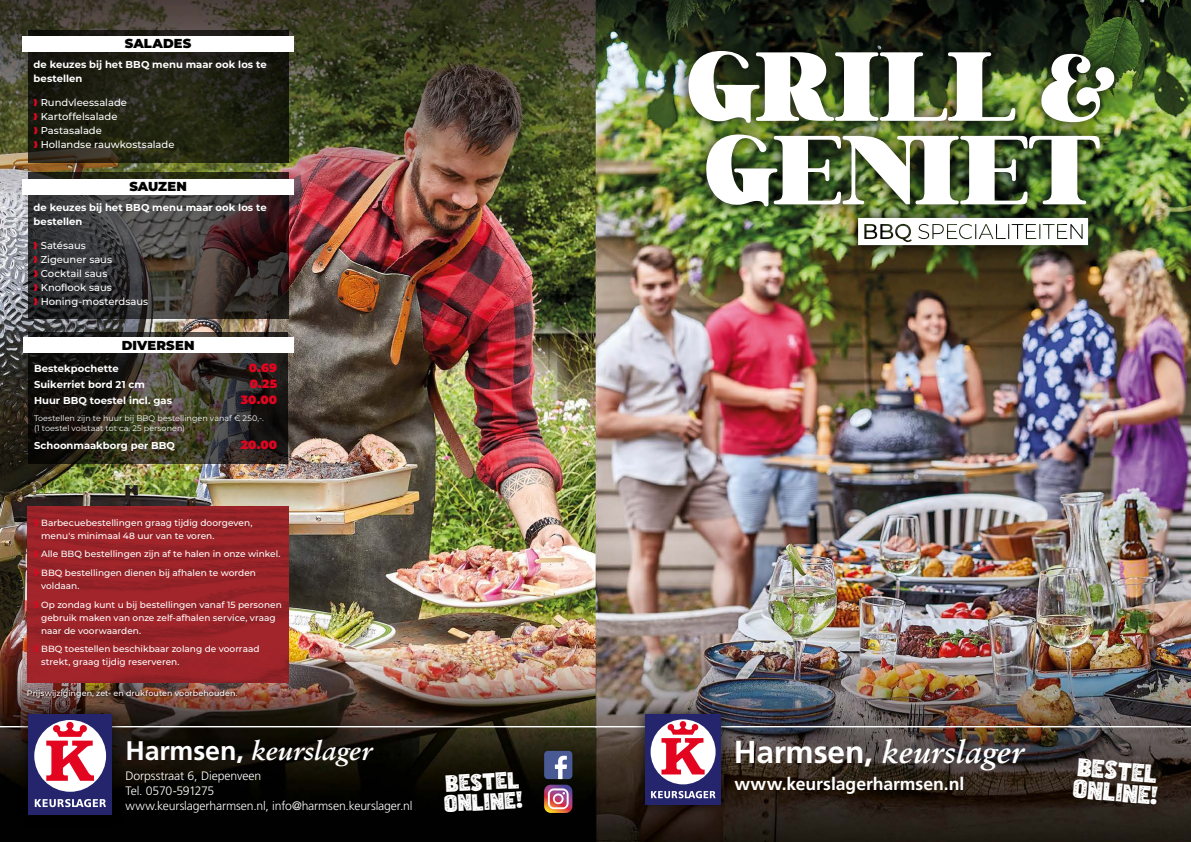
<style>
.page{position:relative;width:1191px;height:842px;background:#fff}
.page>*{position:absolute;margin:0;border:0;box-sizing:border-box;transform-origin:0 0}
.t1{font:76.7px/83.5px "Bastro";letter-spacing:.005em;color:#fff}
.t2{font:italic 700 31.7px "Sabon LT Std";letter-spacing:-.005em;color:#fff}
.t3{font:italic 700 26.9px "Sabon LT Std";letter-spacing:-.005em;color:#fff}
.t4{font:21.2px/21.6px "Norteam Texture 01";color:#fff}
.t5{font:19.5px/19.9px "Norteam Texture 01";color:#fff}
.t6{font:700 17.6px "Frutiger LT Std";letter-spacing:-.005em;color:#fff}
.t7{font:900 13px "Montserrat";letter-spacing:.01em;color:#000}
.t8{font:300 12.2px/14.7px "Frutiger LT Std";letter-spacing:-.01em;color:#fff}
.t9{font:900 12px "Montserrat";letter-spacing:.01em;color:#e30520}
.t10{font:700 10px/14px "Montserrat";letter-spacing:.005em;color:#fff}
.t11{font:500 10px/14px "Montserrat";color:#fff}
.t12{font:500 9px/13px "Montserrat";color:#fff}
.t13{font:8px/10px "Montserrat";letter-spacing:.005em;color:#fff}
.t14{font:500 8px "Montserrat";letter-spacing:.005em;color:#fff}
.s1{color:#e30520}
.s2{font-family:"Frutiger LT Std";font-style:normal}
</style>
<div class="page">
<img style="left:0;top:0;width:1191px;height:726px">
<svg style="left:596px;top:727px;width:595px;height:115px;background:#322922"></svg>
<svg style="left:0;top:727px;width:596px;height:115px;background:#0b0a05"></svg>
<div style="left:673px;top:36px;width:455px;height:225px;background:#000;opacity:.75"></div>
<svg style="left:858px;top:218px;width:230px;height:27px"></svg>
<div style="left:632px;top:701px;width:101px;height:116px;background:#000;opacity:.75"></div>
<div style="left:645px;top:714px;width:76px;height:91px;background:#24256d"></div>
<div style="left:650px;top:719px;width:65px;height:65px;background:#fff;border-radius:50%"></div>
<svg style="left:661px;top:721px;width:43px;height:53px"></svg>
<svg style="left:651px;top:791px;width:65px;height:8px"></svg>
<div style="left:15px;top:700px;width:111px;height:128px;background:#000;opacity:.75"></div>
<div style="left:28px;top:714px;width:84px;height:100px;background:#24256d"></div>
<div style="left:34px;top:720px;width:72px;height:72px;background:#fff;border-radius:50%"></div>
<svg style="left:46px;top:722px;width:48px;height:59px"></svg>
<svg style="left:35px;top:799px;width:71px;height:9px"></svg>
<svg style="left:544px;top:751px;width:28px;height:28px"></svg>
<svg style="left:544px;top:785px;width:28px;height:28px"></svg>
<div style="left:27px;top:688px;width:213px;height:11px;background:#000;opacity:.75"></div>
<svg style="left:28px;top:30px;width:260px;height:132px;background:#202113"></svg>
<div style="left:22px;top:36px;width:272px;height:16px;background:#fff"></div>
<svg style="left:28px;top:173px;width:260px;height:146px;background:#3b3635"></svg>
<div style="left:22px;top:179px;width:272px;height:15px;background:#fff"></div>
<svg style="left:28px;top:332px;width:260px;height:131px;background:#2b2820"></svg>
<div style="left:23px;top:337px;width:270px;height:16px;background:#fff"></div>
<img style="left:27px;top:506px;width:261px;height:176px">
<h3 class="t7" style="left:125px;top:34px;width:68px">SALADES</h3>
<p class="t10" style="left:34px;top:57px;width:234px">de keuzes bij het BBQ menu maar ook los te bestellen</p>
<p class="t11" style="left:34px;top:95px;width:142px"><span class="s1">❱</span> Rundvleessalade<br><span class="s1">❱</span> Kartoffelsalade<br><span class="s1">❱</span> Pastasalade<br><span class="s1">❱</span> Hollandse rauwkostsalade</p>
<h3 class="t7" style="left:129px;top:177px;width:59px">SAUZEN</h3>
<p class="t10" style="left:34px;top:200px;width:234px">de keuzes bij het BBQ menu maar ook los te bestellen</p>
<p class="t11" style="left:34px;top:238px;width:116px"><span class="s1">❱</span> Satésaus<br><span class="s1">❱</span> Zigeuner saus<br><span class="s1">❱</span> Cocktail saus<br><span class="s1">❱</span> Knoflook saus<br><span class="s1">❱</span> Honing-mosterdsaus</p>
<h3 class="t7" style="left:122px;top:336px;width:74px">DIVERSEN</h3>
<p class="t10" style="left:34px;top:361px;width:86px">Bestekpochette</p>
<h3 class="t9" style="left:249px;top:358px;width:30px">0.69</h3>
<p class="t10" style="left:34px;top:377px;width:112px">Suikerriet bord 21 cm</p>
<h3 class="t9" style="left:250px;top:374px;width:29px">0.25</h3>
<p class="t10" style="left:34px;top:393px;width:139px">Huur BBQ toestel incl. gas</p>
<h3 class="t9" style="left:241px;top:390px;width:38px">30.00</h3>
<p class="t13" style="left:34px;top:413px;width:231px">Toestellen zijn te huur bij BBQ bestellingen vanaf € 250,-. (1 toestel volstaat tot ca. 25 personen)</p>
<p class="t10" style="left:34px;top:438px;width:142px">Schoonmaakborg per BBQ</p>
<h3 class="t9" style="left:241px;top:436px;width:38px">20.00</h3>
<p class="t12" style="left:41px;top:516px;width:213px;text-indent:-7px"><span class="s1">❱</span> Barbecuebestellingen graag tijdig doorgeven, menu's minimaal 48 uur van te voren.</p>
<p class="t12" style="left:34px;top:544px;width:248px;line-height:18.7px"><span class="s1">❱</span> Alle BBQ bestellingen zijn af te halen in onze winkel. <span class="s1">❱</span> BBQ bestellingen dienen bij afhalen te worden</p>
<p class="t12" style="left:34px;top:576px;width:249px;line-height:18.7px;text-indent:7px">voldaan.<br><span class="s1">❱</span> Op zondag kunt u bij bestellingen vanaf 15 personen</p>
<p class="t12" style="left:41px;top:611px;width:236px">gebruik maken van onze zelf-afhalen service, vraag naar de voorwaarden.</p>
<p class="t12" style="left:41px;top:642px;width:220px;text-indent:-7px"><span class="s1">❱</span> BBQ toestellen beschikbaar zolang de voorraad strekt, graag tijdig reserveren.</p>
<p class="t14" style="left:27px;top:687px;width:212px">Prijswijzigingen, zet- en drukfouten voorbehouden.</p>
<h3 class="t3" style="left:125px;top:734px;width:248px"><span class="s2">Harmsen,</span> keurslager</h3>
<h3 class="t8" style="left:125px;top:769px;width:288px">Dorpsstraat 6, Diepenveen<br>Tel. 0570-591275<br>www.keurslagerharmsen.nl, info@harmsen.keurslager.nl</h3>
<h3 class="t5" style="left:442px;top:772px;width:80px;rotate:-3deg">Bestel online!</h3>
<h1 class="t1" style="left:686px;top:49px;width:432px">GRILL &amp;<br>GENIET</h1>
<h2 class="t2" style="left:733px;top:732px;width:291px"><span class="s2">Harmsen,</span> keurslager</h2>
<h3 class="t6" style="left:734px;top:773px;width:231px">www.keurslagerharmsen.nl</h3>
<h3 class="t4" style="left:1076px;top:754px;width:87px;rotate:5deg">Bestel online!</h3>
</div>
